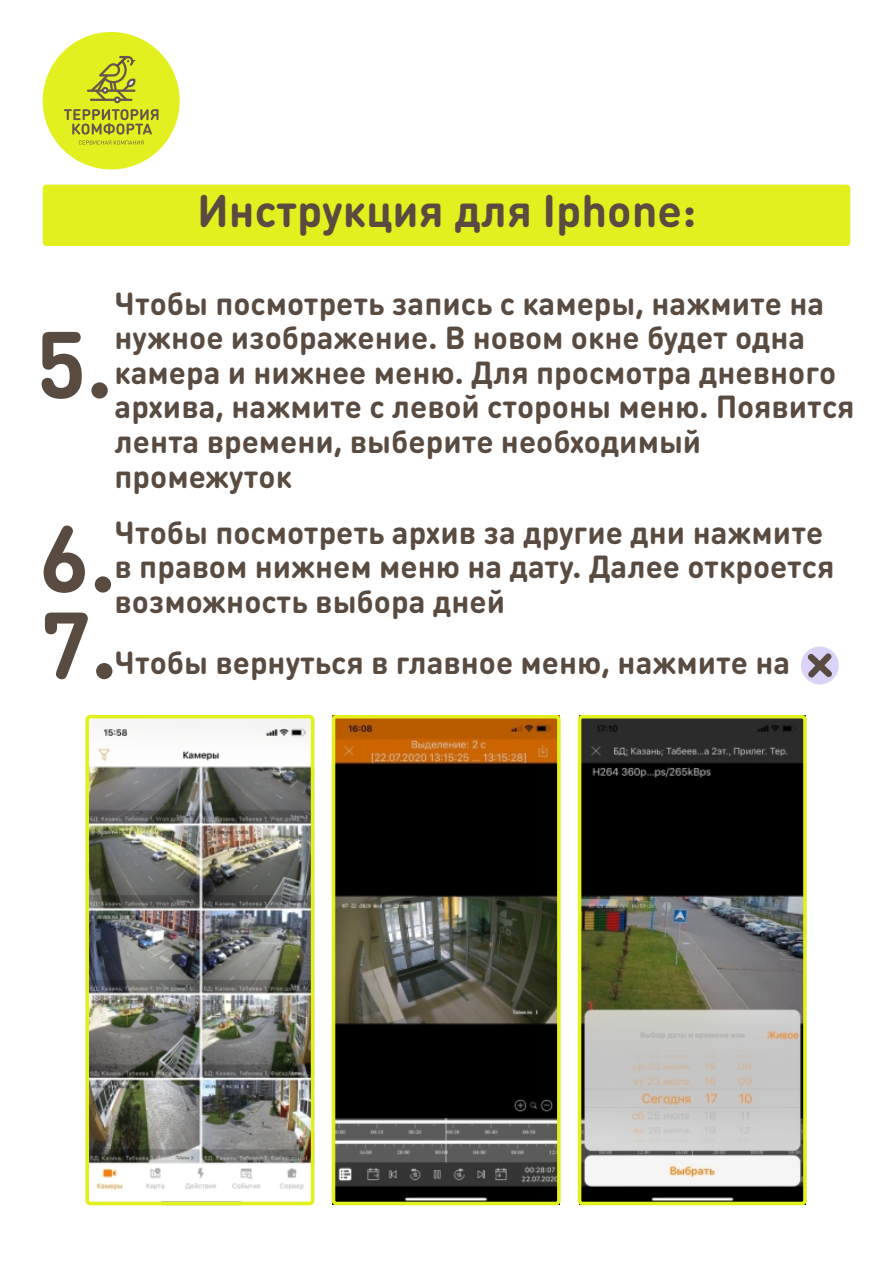
<style>
.page{position:relative;width:893px;height:1263px;background:#fff}
.page>*{position:absolute;margin:0;border:0;box-sizing:border-box;transform-origin:0 0}
.t1{font:700 93.3px/194px "DIN Round Pro";color:#5a4b41}
.t2{font:700 45px "DIN Round Pro";color:#5a4b41}
.t3{font:700 31.5px/34.7px "DIN Round Pro";color:#5a4b41}
</style>
<div class="page">
<img style="left:583px;top:720px;width:219px;height:480px">
<img style="left:337px;top:720px;width:219px;height:480px">
<div style="left:43px;top:185px;width:807px;height:61px;background:#e1f01e;border-radius:4px"></div>
<div style="left:43px;top:32px;width:137px;height:137px;background:#e1f01e;border-radius:50%"></div>
<svg style="left:64px;top:109px;width:95px;height:36px"></svg>
<hr style="left:87px;top:90px;width:49px;height:2px;background:#66574c">
<hr style="left:90px;top:99px;width:43px;height:2px;background:#66574c">
<svg style="left:91px;top:56px;width:45px;height:47px"></svg>
<img style="left:89px;top:720px;width:222px;height:486px">
<div style="left:85px;top:715px;width:229px;height:490px;border:4px solid #e1f01e;border-radius:3px"></div>
<div style="left:332px;top:715px;width:229px;height:490px;border:4px solid #e1f01e;border-radius:3px"></div>
<div style="left:578px;top:715px;width:229px;height:490px;border:4px solid #e1f01e;border-radius:3px"></div>
<svg style="left:801px;top:646px;width:38px;height:39px"></svg>
<h2 class="t2" style="left:197px;top:193px;width:500px">Инструкция для Iphone:</h2>
<p class="t3" style="left:115px;top:289px;width:742px">Чтобы посмотреть запись с камеры, нажмите на нужное изображение. В новом окне будет одна камера и нижнее меню. Для просмотра дневного архива, нажмите с левой стороны меню. Появится лента времени, выберите необходимый промежуток</p>
<p class="t3" style="left:115px;top:518px;width:721px">Чтобы посмотреть архив за другие дни нажмите в правом нижнем меню на дату. Далее откроется возможность выбора дней</p>
<p class="t3" style="left:115px;top:649px;width:677px">Чтобы вернуться в главное меню, нажмите на</p>
<h1 class="t1" style="left:36px;top:277px;width:82px">5.<br>6.</h1>
<h1 class="t1" style="left:40px;top:557px;width:79px">7.</h1>
</div>
